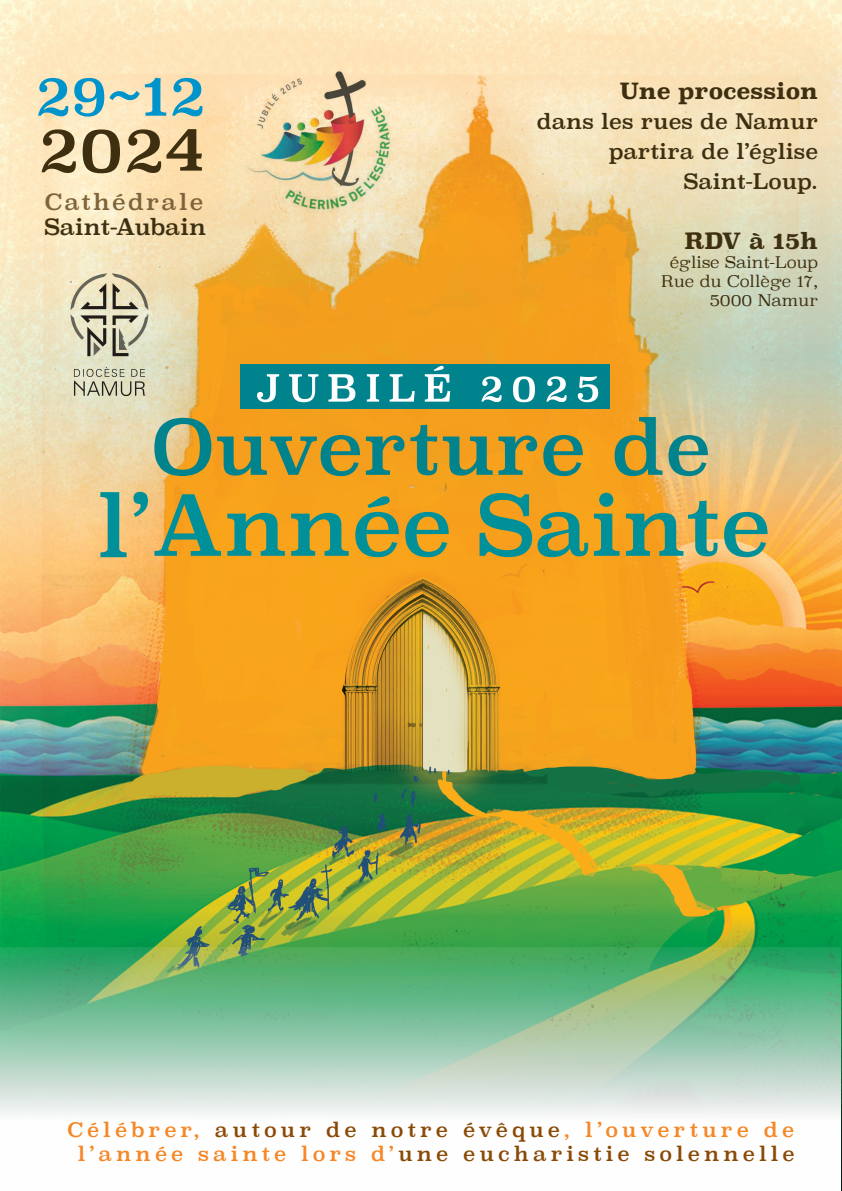
<style>
.page{position:relative;width:842px;height:1191px;background:#fff}
.page>*{position:absolute;margin:0;border:0;box-sizing:border-box;transform-origin:0 0}
.t1{font:700 22.3px "Superclarendon";color:#3e2f11}
.t2{font:22.3px "Superclarendon";color:#3e2f11}
.t3{font:22.3px "Superclarendon";letter-spacing:.1em;color:#7e633b}
.t4{font:21px/30px "Superclarendon";color:#3e2f11;text-align:right}
.t5{font:20px/24px "Superclarendon";letter-spacing:.2em;color:#8a4a06;text-align:center}
.t6{font:300 16px/19.2px "Superclarendon";color:#3e2f11;text-align:right}
.s1{color:#f58726}
</style>
<div class="page">
<img style="left:0;top:0;width:842px;height:1191px">
<svg style="left:0;top:947px;width:840px;height:244px"></svg>
<svg style="left:154px;top:418px;width:57px;height:58px;background:#85a174"></svg>
<svg style="left:217px;top:435px;width:143px;height:41px;background:#90934a"></svg>
<svg style="left:366px;top:435px;width:38px;height:40px;background:#87924e"></svg>
<svg style="left:410px;top:425px;width:27px;height:50px"></svg>
<svg style="left:443px;top:435px;width:94px;height:40px;background:#8a934d"></svg>
<svg style="left:543px;top:435px;width:40px;height:41px;background:#809251"></svg>
<svg style="left:615px;top:417px;width:47px;height:59px;background:#899759"></svg>
<svg style="left:668px;top:435px;width:40px;height:41px;background:#79a689"></svg>
<svg style="left:100px;top:492px;width:27px;height:65px;background:#7eac8e"></svg>
<svg style="left:133px;top:492px;width:15px;height:25px"></svg>
<svg style="left:154px;top:494px;width:67px;height:62px;background:#9d9e55"></svg>
<svg style="left:227px;top:513px;width:58px;height:43px;background:#7b995a"></svg>
<svg style="left:291px;top:513px;width:58px;height:43px;background:#7b995a"></svg>
<svg style="left:355px;top:496px;width:44px;height:61px;background:#939b4e"></svg>
<svg style="left:405px;top:512px;width:44px;height:45px;background:#819957"></svg>
<svg style="left:479px;top:493px;width:109px;height:64px;background:#93994e"></svg>
<svg style="left:594px;top:493px;width:25px;height:63px;background:#829a57"></svg>
<svg style="left:626px;top:500px;width:91px;height:56px;background:#97a164"></svg>
<svg style="left:724px;top:512px;width:43px;height:45px;background:#80a77e"></svg>
<svg style="left:38px;top:78px;width:30px;height:38px"></svg>
<svg style="left:74px;top:78px;width:92px;height:39px;background:#adccc2"></svg>
<svg style="left:172px;top:78px;width:16px;height:38px"></svg>
<svg style="left:42px;top:129px;width:34px;height:44px"></svg>
<svg style="left:83px;top:129px;width:37px;height:44px;background:#9c8b69"></svg>
<svg style="left:127px;top:129px;width:61px;height:44px;background:#baa37a"></svg>
<img style="left:37px;top:245px;width:145px;height:174px">
<div style="left:240px;top:365px;width:369px;height:44px;background:#00838c"></div>
<svg style="left:257px;top:374px;width:22px;height:28px"></svg>
<svg style="left:289px;top:374px;width:29px;height:28px"></svg>
<svg style="left:328px;top:374px;width:27px;height:27px"></svg>
<svg style="left:367px;top:374px;width:12px;height:27px"></svg>
<svg style="left:390px;top:374px;width:25px;height:27px"></svg>
<svg style="left:425px;top:366px;width:25px;height:35px"></svg>
<svg style="left:481px;top:376px;width:21px;height:26px"></svg>
<svg style="left:513px;top:376px;width:22px;height:26px"></svg>
<svg style="left:546px;top:376px;width:20px;height:26px"></svg>
<svg style="left:578px;top:376px;width:20px;height:26px"></svg>
<img style="left:188px;top:68px;width:261px;height:146px">
<p class="t3" style="left:45px;top:187px;width:160px">Cathédrale</p>
<p class="t2" style="left:44px;top:212px;width:164px">Saint-Aubain</p>
<p class="t1" style="left:620px;top:74px;width:200px">Une procession</p>
<p class="t4" style="left:537px;top:108px;width:283px">dans les rues de Namur partira de l’église<br>Saint-Loup.</p>
<p class="t1" style="left:684px;top:224px;width:135px">RDV à 15h</p>
<p class="t6" style="left:661px;top:254px;width:158px">église Saint-Loup<br>Rue du Collège 17,<br>5000 Namur</p>
<p class="t5" style="left:67px;top:1119px;width:729px"><span class="s1">Célébrer,</span> autour de notre évêque<span class="s1">, l’ouverture de l’année sainte lors d’</span>une eucharistie solennelle</p>
</div>
